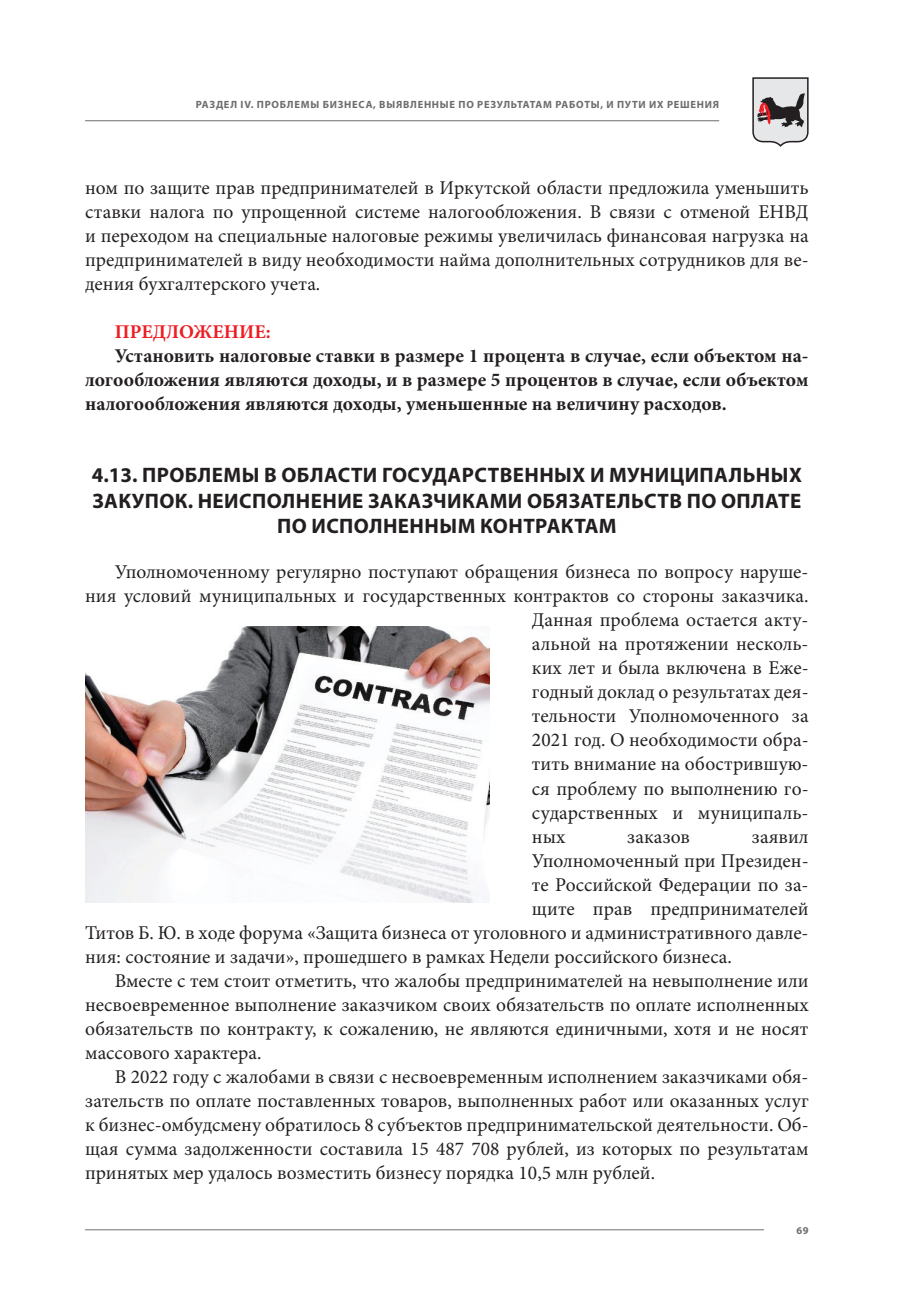
<style>
.page{position:relative;width:915px;height:1306px;background:#fff}
.page>*{position:absolute;margin:0;border:0;box-sizing:border-box;transform-origin:0 0}
.t1{font:700 21px/25.2px "Myriad Pro";letter-spacing:.02em;color:#231f20;text-align:center}
.t2{font:19.5px/24px "Minion Pro";color:#231f20;text-align:justify}
.t3{font:700 19.5px/24px "Minion Pro";color:#231f20;text-align:justify}
.t4{font:700 19.5px "Minion Pro";color:#ee1d23}
.t5{font:700 10.5px "Myriad Pro";letter-spacing:.07em;color:#6c6d70}
</style>
<div class="page">
<hr style="left:85px;top:1229px;width:678px;height:1px;background:#6c6d70">
<hr style="left:85px;top:120px;width:634px;height:1px;background:#6c6d70">
<svg style="left:752px;top:77px;width:57px;height:70px;background:#b5afb0"></svg>
<img style="left:85px;top:626px;width:404px;height:277px">
<p class="t5" style="left:196px;top:98px;width:525px">РАЗДЕЛ IV. ПРОБЛЕМЫ БИЗНЕСА, ВЫЯВЛЕННЫЕ ПО РЕЗУЛЬТАТАМ РАБОТЫ, И ПУТИ ИХ РЕШЕНИЯ</p>
<p class="t2" style="left:85px;top:176px;width:724px">ном по защите прав предпринимателей в Иркутской области предложила уменьшить ставки налога по упрощенной системе налогообложения. В связи с отменой ЕНВД и переходом на специальные налоговые режимы увеличилась финансовая нагрузка на предпринимателей в виду необходимости найма дополнительных сотрудников для ве&shy;дения бухгалтерского учета.</p>
<p class="t4" style="left:115px;top:318px;width:157px">ПРЕДЛОЖЕНИЕ:</p>
<p class="t3" style="left:85px;top:344px;width:724px;text-indent:30px">Установить налоговые ставки в размере 1 процента в случае, если объектом на&shy;логообложения являются доходы, и в размере 5 процентов в случае, если объектом налогообложения являются доходы, уменьшенные на величину расходов.</p>
<p class="t1" style="left:92px;top:462px;width:711px">4.13. ПРОБЛЕМЫ В ОБЛАСТИ ГОСУДАРСТВЕННЫХ И МУНИЦИПАЛЬНЫХ<br>ЗАКУПОК. НЕИСПОЛНЕНИЕ ЗАКАЗЧИКАМИ ОБЯЗАТЕЛЬСТВ ПО ОПЛАТЕ<br>ПО ИСПОЛНЕННЫМ КОНТРАКТАМ</p>
<p class="t2" style="left:115px;top:560px;width:695px">Уполномоченному регулярно поступают обращения бизнеса по вопросу наруше-</p>
<p class="t2" style="left:85px;top:584px;width:724px">ния условий муниципальных и государственных контрактов со стороны заказчика.</p>
<p class="t2" style="left:531px;top:608px;width:278px">Данная проблема остается акту-</p>
<p class="t2" style="left:531px;top:632px;width:278px">альной на протяжении несколь-</p>
<p class="t2" style="left:531px;top:656px;width:278px">ких лет и была включена в Еже-</p>
<p class="t2" style="left:531px;top:680px;width:278px">годный доклад о результатах дея-</p>
<p class="t2" style="left:531px;top:704px;width:278px">тельности Уполномоченного за</p>
<p class="t2" style="left:531px;top:728px;width:278px">2021 год. О необходимости обра-</p>
<p class="t2" style="left:531px;top:752px;width:278px">тить внимание на обострившую-</p>
<p class="t2" style="left:531px;top:776px;width:278px">ся проблему по выполнению го-</p>
<p class="t2" style="left:531px;top:800px;width:278px">сударственных и муниципаль-</p>
<p class="t2" style="left:531px;top:824px;width:35px">ных</p>
<p class="t2" style="left:627px;top:824px;width:64px">заказов</p>
<p class="t2" style="left:751px;top:824px;width:58px">заявил</p>
<p class="t2" style="left:531px;top:848px;width:278px">Уполномоченный при Президен-</p>
<p class="t2" style="left:531px;top:872px;width:278px">те Российской Федерации по за-</p>
<p class="t2" style="left:531px;top:896px;width:278px">щите прав предпринимателей</p>
<p class="t2" style="left:85px;top:920px;width:724px">Титов Б. Ю. в ходе форума «Защита бизнеса от уголовного и административного давле-</p>
<p class="t2" style="left:85px;top:944px;width:648px">ния: состояние и задачи», прошедшего в рамках Недели российского бизнеса.</p>
<p class="t2" style="left:115px;top:968px;width:695px">Вместе с тем стоит отметить, что жалобы предпринимателей на невыполнение или</p>
<p class="t2" style="left:85px;top:992px;width:724px">несвоевременное выполнение заказчиком своих обязательств по оплате исполненных</p>
<p class="t2" style="left:85px;top:1016px;width:724px">обязательств по контракту, к сожалению, не являются единичными, хотя и не носят</p>
<p class="t2" style="left:85px;top:1040px;width:178px">массового характера.</p>
<p class="t2" style="left:115px;top:1064px;width:695px">В 2022 году с жалобами в связи с несвоевременным исполнением заказчиками обя-</p>
<p class="t2" style="left:85px;top:1088px;width:724px">зательств по оплате поставленных товаров, выполненных работ или оказанных услуг</p>
<p class="t2" style="left:85px;top:1112px;width:724px">к бизнес-омбудсмену обратилось 8 субъектов предпринимательской деятельности. Об-</p>
<p class="t2" style="left:85px;top:1136px;width:724px">щая сумма задолженности составила 15 487 708 рублей, из которых по результатам</p>
<p class="t2" style="left:85px;top:1160px;width:571px">принятых мер удалось возместить бизнесу порядка 10,5 млн рублей.</p>
<p class="t5" style="left:796px;top:1223px;width:14px">69</p>
</div>
